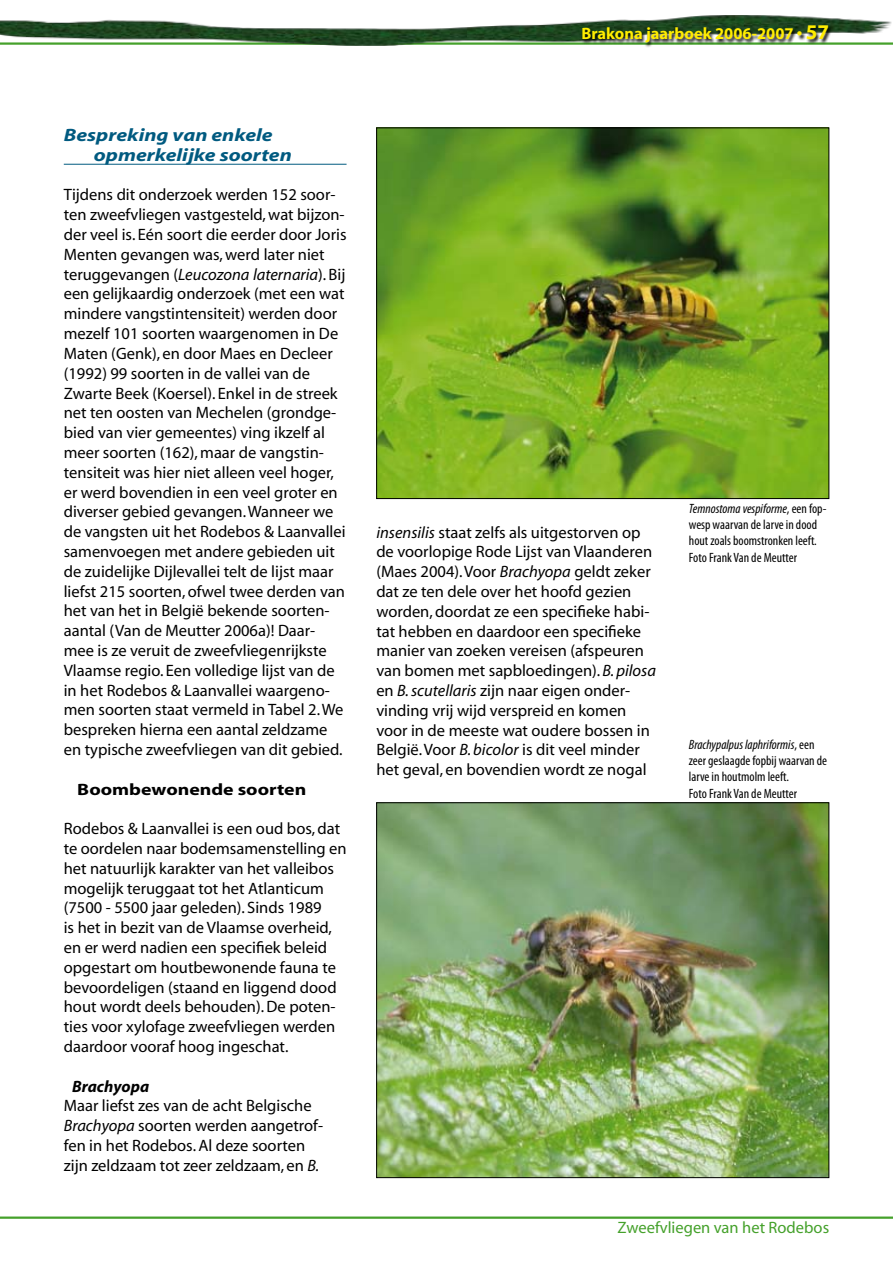
<style>
.page{position:relative;width:893px;height:1263px;background:#fff}
.page>*{position:absolute;margin:0;border:0;box-sizing:border-box;transform-origin:0 0}
.t1{font:italic 700 18px/19.8px "Myriad";color:#005a80;scale:1.2 1}
.t2{font:16.5px/19.8px "Myriad";color:#000}
.t3{font:700 16.5px "Myriad";color:#ffed00}
.t4{font:16.5px "Myriad";color:#45a12b}
.t5{font:700 16.5px "Myriad";color:#000;scale:1.2 1}
.t6{font:italic 700 16.5px "Myriad";color:#000}
.t7{font:condensed 13.5px/16.2px "Myriad Pro";color:#000}
.s1{font-size:21px}
.s2{font-style:italic}
</style>
<div class="page">
<img style="left:0;top:15px;width:892px;height:31px">
<svg style="left:581px;top:25px;width:312px;height:22px"></svg>
<hr style="left:0;top:1216px;width:893px;height:3px;background:#45a12b">
<hr style="left:64px;top:164px;width:283px;height:1px;background:#005a80">
<img style="left:378px;top:130px;width:449px;height:367px">
<img style="left:378px;top:804px;width:449px;height:372px">
<p class="t3" style="left:581px;top:25px;width:249px">Brakona jaarboek 2006-2007 • <span class="s1">57</span></p>
<p class="t1" style="left:94px;top:126px;width:167px;text-indent:-30px">Bespreking van enkele opmerkelijke soorten</p>
<p class="t2" style="left:64px;top:186px;width:284px">Tijdens dit onderzoek werden 152 soor&shy;ten zweefvliegen vastgesteld, wat bijzon&shy;der veel is. Eén soort die eerder door Joris Menten gevangen was, werd later niet teruggevangen (<span class="s2">Leucozona laternaria</span>). Bij een gelijkaardig onderzoek (met een wat mindere vangstintensiteit) werden door mezelf 101 soorten waargenomen in De Maten (Genk), en door Maes en Decleer (1992) 99 soorten in de vallei van de Zwarte Beek (Koersel). Enkel in de streek net ten oosten van Mechelen (grondge&shy;bied van vier gemeentes) ving ikzelf al meer soorten (162), maar de vangstin&shy;tensiteit was hier niet alleen veel hoger, er werd bovendien in een veel groter en diverser gebied gevangen. Wanneer we de vangsten uit het Rodebos &amp; Laanvallei samenvoegen met andere gebieden uit de zuidelijke Dijlevallei telt de lijst maar liefst 215 soorten, ofwel twee derden van het van het in België bekende soorten&shy;aantal (Van de Meutter 2006a)! Daar&shy;mee is ze veruit de zweefvliegenrijkste Vlaamse regio. Een volledige lijst van de in het Rodebos &amp; Laanvallei waargeno&shy;men soorten staat vermeld in Tabel 2. We bespreken hierna een aantal zeldzame en typische zweefvliegen van dit gebied.</p>
<p class="t5" style="left:77px;top:780px;width:192px">Boombewonende soorten</p>
<p class="t2" style="left:64px;top:819px;width:284px">Rodebos &amp; Laanvallei is een oud bos, dat te oordelen naar bodemsamenstelling en het natuurlijk karakter van het valleibos mogelijk teruggaat tot het Atlanticum (7500 - 5500 jaar geleden). Sinds 1989<br>is het in bezit van de Vlaamse overheid, en er werd nadien een specifiek beleid opgestart om houtbewonende fauna te bevoordeligen (staand en liggend dood hout wordt deels behouden). De poten&shy;ties voor xylofage zweefvliegen werden daardoor vooraf hoog ingeschat.</p>
<p class="t6" style="left:72px;top:1077px;width:78px">Brachyopa</p>
<p class="t2" style="left:64px;top:1097px;width:261px">Maar liefst zes van de acht Belgische <span class="s2">Brachyopa</span> soorten werden aangetrof&shy;fen in het Rodebos. Al deze soorten zijn zeldzaam tot zeer zeldzaam, en <span class="s2">B.</span></p>
<p class="t2" style="left:376px;top:523px;width:281px"><span class="s2">insensilis</span> staat zelfs als uitgestorven op de voorlopige Rode Lijst van Vlaanderen (Maes 2004). Voor <span class="s2">Brachyopa</span> geldt zeker dat ze ten dele over het hoofd gezien worden, doordat ze een specifieke habi&shy;tat hebben en daardoor een specifieke manier van zoeken vereisen (afspeuren van bomen met sapbloedingen). <span class="s2">B. pilosa </span>en <span class="s2">B. scutellaris</span> zijn naar eigen onder&shy;vinding vrij wijd verspreid en komen voor in de meeste wat oudere bossen in België. Voor <span class="s2">B. bicolor</span> is dit veel minder het geval, en bovendien wordt ze nogal</p>
<p class="t7" style="left:689px;top:500px;width:139px"><span class="s2">Temnostoma vespiforme</span>, een fop&shy;wesp waarvan de larve in dood hout zoals boomstronken leeft.<br>Foto Frank Van de Meutter</p>
<p class="t7" style="left:689px;top:736px;width:140px"><span class="s2">Brachypalpus laphriformis</span>, een zeer geslaagde fopbij waarvan de larve in houtmolm leeft.<br>Foto Frank Van de Meutter</p>
<p class="t4" style="left:618px;top:1219px;width:213px">Zweefvliegen van het Rodebos</p>
</div>
